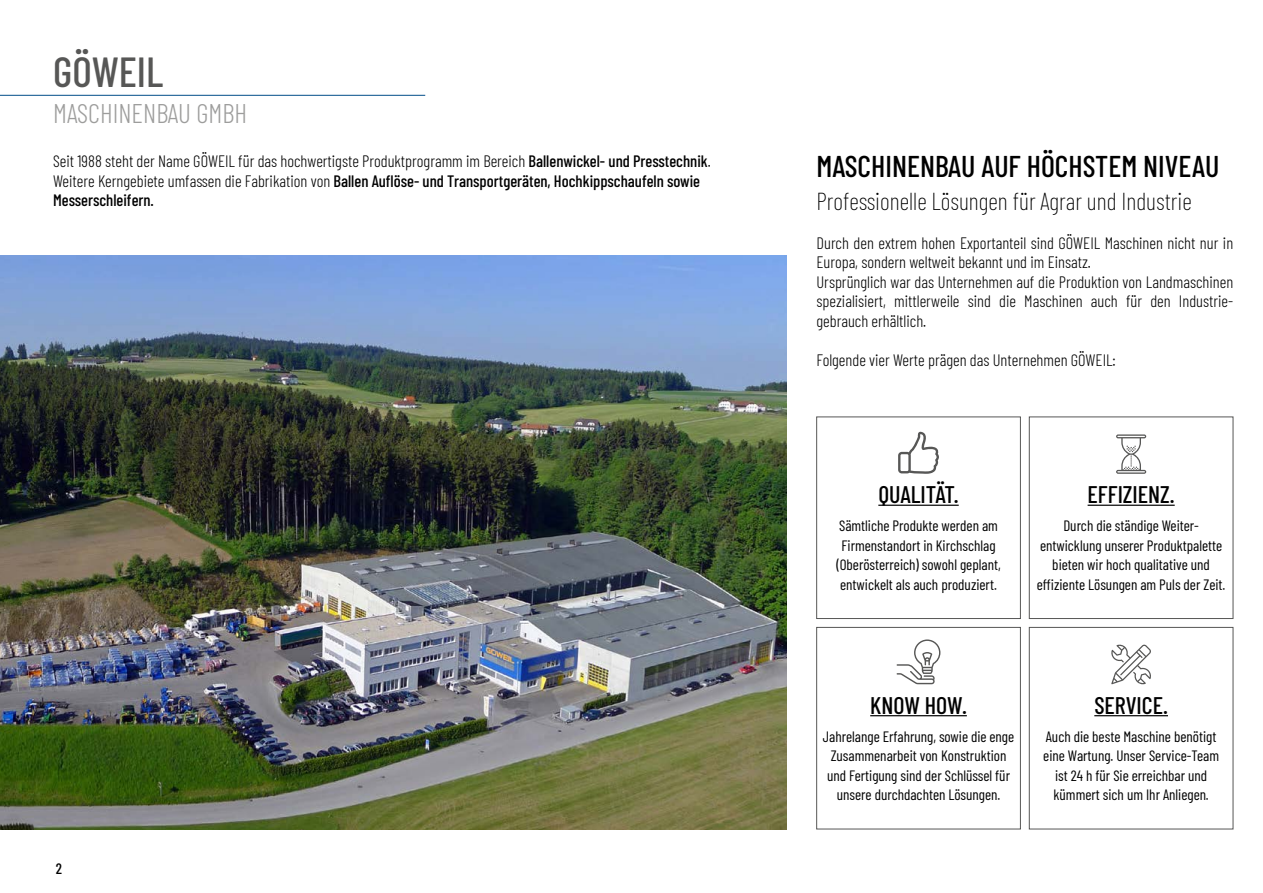
<style>
.page{position:relative;width:1263px;height:893px;background:#fff}
.page>*{position:absolute;margin:0;border:0;box-sizing:border-box;transform-origin:0 0}
.t1{font:500 42px "Barlow Condensed";color:#575756}
.t2{font:500 30px "Barlow Condensed";color:#000}
.t3{font:300 27px "Barlow Condensed";color:#9d9d9c}
.t4{font:200 24px "Barlow Condensed";color:#000}
.t5{font:500 24px "Barlow Condensed";color:#000}
.t6{font:300 16.5px/19.5px "Barlow Condensed";color:#000}
.t7{font:15px/19.5px "Barlow Condensed";color:#000;text-align:center}
.t8{font:500 15px "Barlow Condensed";color:#000}
.s1{font-weight:500}
</style>
<div class="page">
<hr style="left:0;top:95px;width:425px;height:1px;background:#004d88">
<img style="left:0;top:255px;width:787px;height:574px">
<hr style="left:878px;top:505px;width:81px;height:1px;background:#000">
<hr style="left:870px;top:715px;width:97px;height:1px;background:#000">
<hr style="left:1087px;top:505px;width:88px;height:1px;background:#000">
<hr style="left:1094px;top:715px;width:74px;height:1px;background:#000">
<div style="left:816px;top:417px;width:204px;height:202px;border:1px solid #575756"></div>
<div style="left:816px;top:627px;width:204px;height:202px;border:1px solid #575756"></div>
<div style="left:1029px;top:417px;width:204px;height:202px;border:1px solid #575756"></div>
<div style="left:1029px;top:627px;width:204px;height:202px;border:1px solid #575756"></div>
<svg style="left:898px;top:432px;width:41px;height:42px"></svg>
<svg style="left:1116px;top:434px;width:30px;height:40px"></svg>
<svg style="left:896px;top:639px;width:44px;height:45px"></svg>
<svg style="left:1111px;top:644px;width:40px;height:40px"></svg>
<h1 class="t1" style="left:53px;top:42px;width:112px">GÖWEIL</h1>
<h3 class="t3" style="left:53px;top:94px;width:195px">MASCHINENBAU GMBH</h3>
<p class="t6" style="left:53px;top:151px;width:659px">Seit 1988 steht der Name GÖWEIL für das hochwertigste Produktprogramm im Bereich <span class="s1">Ballenwickel- und Presstechnik</span>.<br>Weitere Kerngebiete umfassen die Fabrikation von <span class="s1">Ballen Auflöse- und Transportgeräten, Hochkippschaufeln sowie<br>Messerschleifern.</span></p>
<p class="t8" style="left:56px;top:858px;width:8px">2</p>
<h2 class="t2" style="left:816px;top:145px;width:405px">MASCHINENBAU AUF HÖCHSTEM NIVEAU</h2>
<h3 class="t4" style="left:816px;top:184px;width:377px">Professionelle Lösungen für Agrar und Industrie</h3>
<p class="t6" style="left:816px;top:232px;width:418px">Durch den extrem hohen Exportanteil sind GÖWEIL Maschinen nicht nur in Europa, sondern weltweit bekannt und im Einsatz.<br>Ursprünglich war das Unternehmen auf die Produktion von Landmaschinen spezialisiert, mittlerweile sind die Maschinen auch für den Industrie&shy;gebrauch erhältlich.</p>
<p class="t6" style="left:816px;top:349px;width:301px">Folgende vier Werte prägen das Unternehmen GÖWEIL:</p>
<h3 class="t5" style="left:878px;top:478px;width:82px">QUALITÄT.</h3>
<p class="t7" style="left:836px;top:515px;width:166px">Sämtliche Produkte werden am<br>Firmenstandort in Kirchschlag (Oberösterreich) sowohl geplant, entwickelt als auch produziert.</p>
<h3 class="t5" style="left:1087px;top:478px;width:89px">EFFIZIENZ.</h3>
<p class="t7" style="left:1037px;top:515px;width:190px">Durch die ständige Weiter&shy;entwicklung unserer Produktpalette bieten wir hoch qualitative und effiziente Lösungen am Puls der Zeit.</p>
<h3 class="t5" style="left:870px;top:688px;width:98px">KNOW HOW.</h3>
<p class="t7" style="left:823px;top:726px;width:193px">Jahrelange Erfahrung, sowie die enge Zusammenarbeit von Konstruktion und Fertigung sind der Schlüssel für unsere durchdachten Lösungen.</p>
<h3 class="t5" style="left:1094px;top:688px;width:75px">SERVICE.</h3>
<p class="t7" style="left:1043px;top:726px;width:177px">Auch die beste Maschine benötigt eine Wartung. Unser Service-Team ist 24 h für Sie erreichbar und kümmert sich um Ihr Anliegen.</p>
</div>
